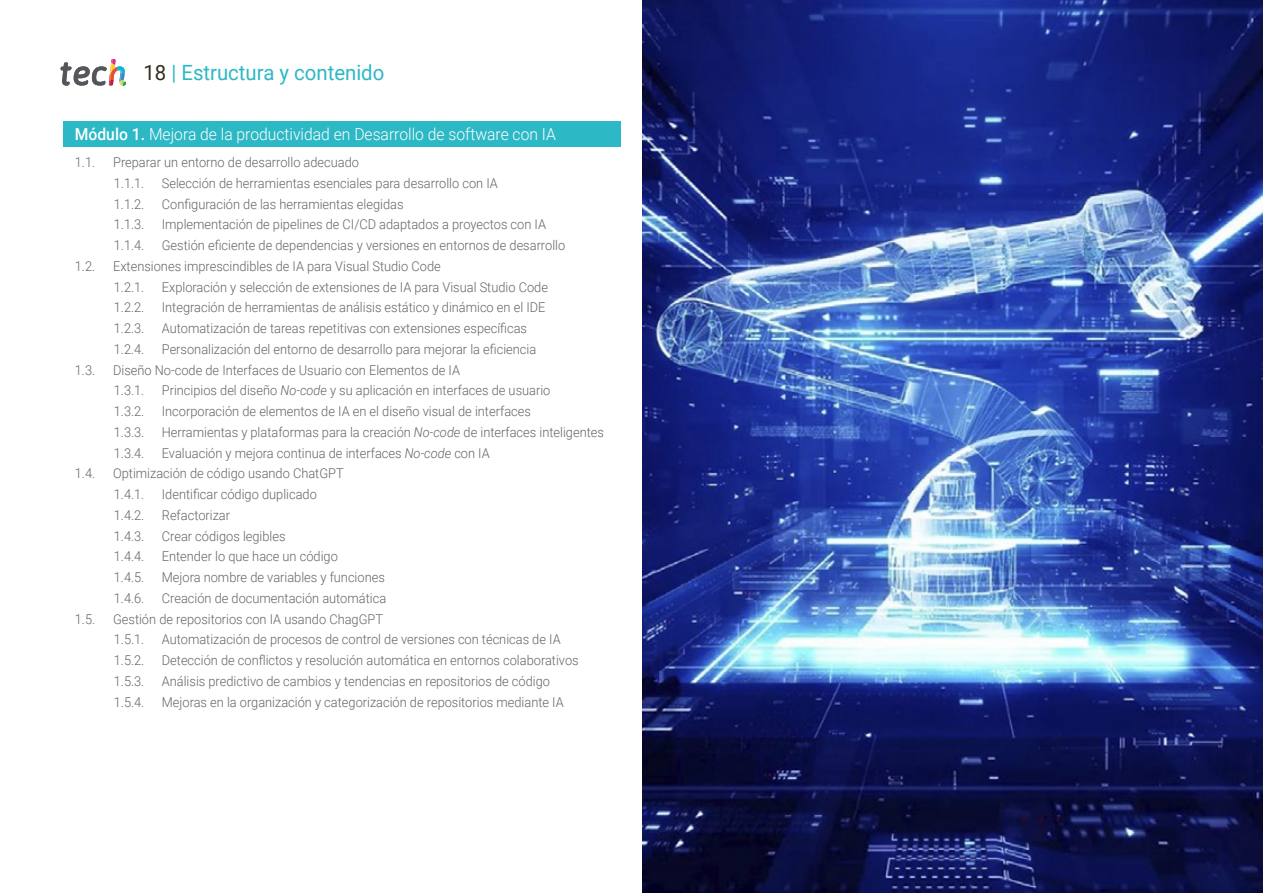
<style>
.page{position:relative;width:1263px;height:893px;background:#fff}
.page>*{position:absolute;margin:0;border:0;box-sizing:border-box;transform-origin:0 0}
.t1{font:21px "Roboto";color:#2db8c5}
.t2{font:300 16.5px "Roboto";color:#fff;scale:.95 1}
.t3{font:300 13.5px/20.7px "Roboto";color:#61646a;scale:.95 1}
.s1{color:#312e20}
.s2{font-weight:500}
.s3{font-style:italic}
</style>
<div class="page">
<img style="left:642px;top:0;width:621px;height:893px">
<div style="left:64px;top:121px;width:557px;height:25px;background:#2db8c5"></div>
<svg style="left:61px;top:59px;width:65px;height:27px"></svg>
<h1 class="t1" style="left:144px;top:57px;width:242px"><span class="s1">18</span> | Estructura y contenido</h1>
<p class="t2" style="left:75px;top:123px;width:508px"><span class="s2">Módulo 1.</span> Mejora de la productividad en Desarrollo de software con IA</p>
<p class="t3" style="left:75px;top:151px;width:23px">1.1.</p>
<p class="t3" style="left:113px;top:151px;width:260px">Preparar un entorno de desarrollo adecuado<br>1.1.1.</p>
<p class="t3" style="left:162px;top:172px;width:355px">Selección de herramientas esenciales para desarrollo con IA</p>
<p class="t3" style="left:114px;top:193px;width:34px">1.1.2.</p>
<p class="t3" style="left:162px;top:193px;width:256px">Configuración de las herramientas elegidas</p>
<p class="t3" style="left:114px;top:214px;width:34px">1.1.3.</p>
<p class="t3" style="left:162px;top:214px;width:406px">Implementación de pipelines de CI/CD adaptados a proyectos con IA</p>
<p class="t3" style="left:114px;top:234px;width:34px">1.1.4.</p>
<p class="t3" style="left:162px;top:234px;width:426px">Gestión eficiente de dependencias y versiones en entornos de desarrollo</p>
<p class="t3" style="left:75px;top:255px;width:23px">1.2.</p>
<p class="t3" style="left:113px;top:255px;width:346px">Extensiones imprescindibles de IA para Visual Studio Code<br>1.2.1.</p>
<p class="t3" style="left:162px;top:276px;width:408px">Exploración y selección de extensiones de IA para Visual Studio Code</p>
<p class="t3" style="left:114px;top:297px;width:34px">1.2.2.</p>
<p class="t3" style="left:162px;top:297px;width:405px">Integración de herramientas de análisis estático y dinámico en el IDE</p>
<p class="t3" style="left:114px;top:317px;width:34px">1.2.3.</p>
<p class="t3" style="left:162px;top:317px;width:386px">Automatización de tareas repetitivas con extensiones específicas</p>
<p class="t3" style="left:114px;top:338px;width:34px">1.2.4.</p>
<p class="t3" style="left:162px;top:338px;width:396px">Personalización del entorno de desarrollo para mejorar la eficiencia</p>
<p class="t3" style="left:75px;top:359px;width:23px">1.3.</p>
<p class="t3" style="left:113px;top:359px;width:367px">Diseño No-code de Interfaces de Usuario con Elementos de IA<br>1.3.1.</p>
<p class="t3" style="left:162px;top:380px;width:411px">Principios del diseño <span class="s3">No-code</span> y su aplicación en interfaces de usuario</p>
<p class="t3" style="left:114px;top:400px;width:34px">1.3.2.</p>
<p class="t3" style="left:162px;top:400px;width:390px">Incorporación de elementos de IA en el diseño visual de interfaces</p>
<p class="t3" style="left:114px;top:421px;width:34px">1.3.3.</p>
<p class="t3" style="left:162px;top:421px;width:467px">Herramientas y plataformas para la creación <span class="s3">No-code</span> de interfaces inteligentes</p>
<p class="t3" style="left:114px;top:442px;width:34px">1.3.4.</p>
<p class="t3" style="left:162px;top:442px;width:347px">Evaluación y mejora continua de interfaces <span class="s3">No-code</span> con IA</p>
<p class="t3" style="left:75px;top:463px;width:23px">1.4.</p>
<p class="t3" style="left:113px;top:463px;width:244px">Optimización de código usando ChatGPT<br>1.4.1.</p>
<p class="t3" style="left:162px;top:483px;width:165px">Identificar código duplicado</p>
<p class="t3" style="left:114px;top:504px;width:34px">1.4.2.</p>
<p class="t3" style="left:162px;top:504px;width:73px">Refactorizar</p>
<p class="t3" style="left:114px;top:525px;width:34px">1.4.3.</p>
<p class="t3" style="left:162px;top:525px;width:132px">Crear códigos legibles</p>
<p class="t3" style="left:114px;top:546px;width:34px">1.4.4.</p>
<p class="t3" style="left:162px;top:546px;width:187px">Entender lo que hace un código</p>
<p class="t3" style="left:114px;top:566px;width:34px">1.4.5.</p>
<p class="t3" style="left:162px;top:566px;width:236px">Mejora nombre de variables y funciones</p>
<p class="t3" style="left:114px;top:587px;width:34px">1.4.6.</p>
<p class="t3" style="left:162px;top:587px;width:238px">Creación de documentación automática</p>
<p class="t3" style="left:75px;top:608px;width:23px">1.5.</p>
<p class="t3" style="left:113px;top:608px;width:286px">Gestión de repositorios con IA usando ChagGPT<br>1.5.1.</p>
<p class="t3" style="left:162px;top:629px;width:421px">Automatización de procesos de control de versiones con técnicas de IA</p>
<p class="t3" style="left:114px;top:649px;width:34px">1.5.2.</p>
<p class="t3" style="left:162px;top:649px;width:440px">Detección de conflictos y resolución automática en entornos colaborativos</p>
<p class="t3" style="left:114px;top:670px;width:34px">1.5.3.</p>
<p class="t3" style="left:162px;top:670px;width:410px">Análisis predictivo de cambios y tendencias en repositorios de código</p>
<p class="t3" style="left:114px;top:691px;width:34px">1.5.4.</p>
<p class="t3" style="left:162px;top:691px;width:425px">Mejoras en la organización y categorización de repositorios mediante IA</p>
</div>
